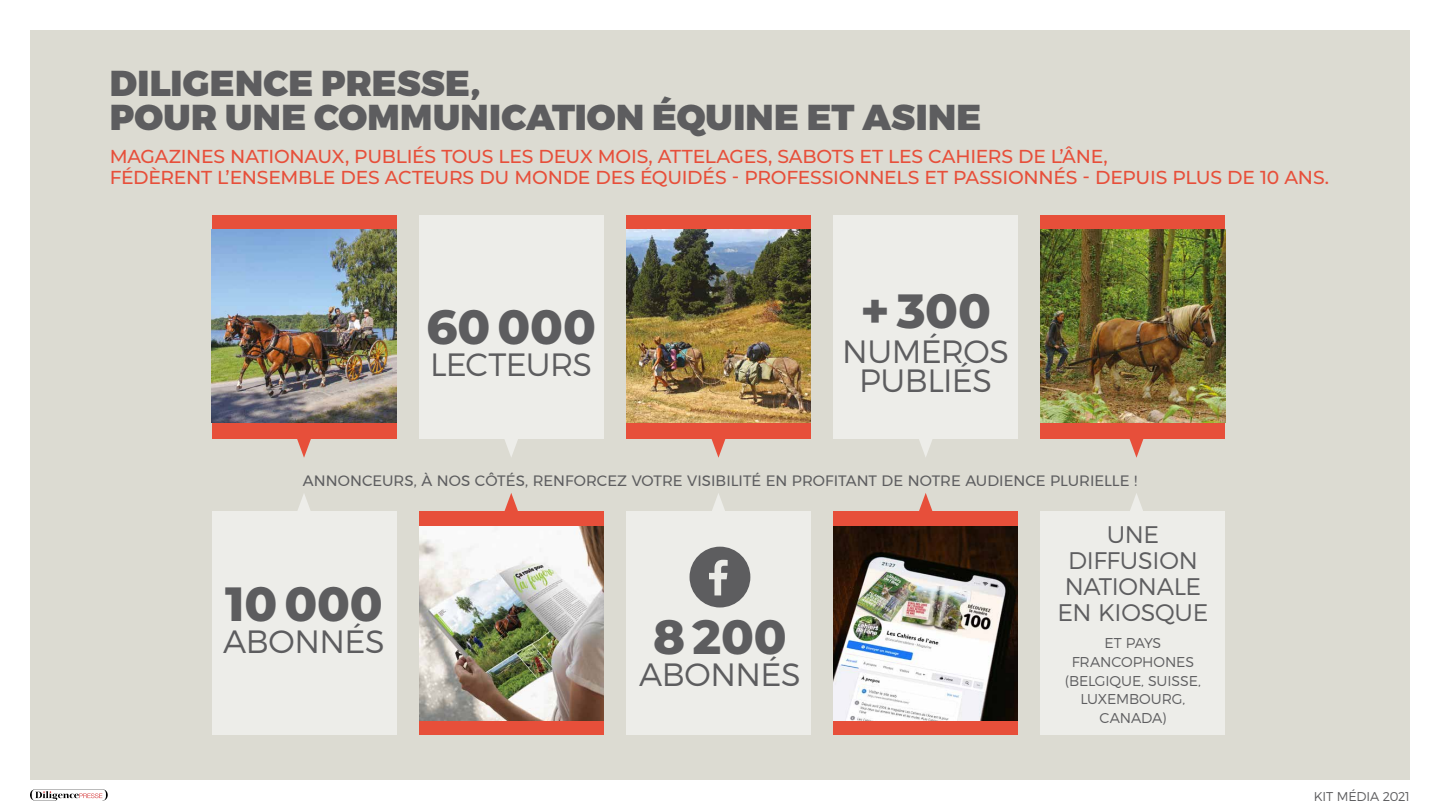
<style>
.page{position:relative;width:1440px;height:810px;background:#fff}
.page>*{position:absolute;margin:0;border:0;box-sizing:border-box;transform-origin:0 0}
.t1{font:800 48px "Montserrat";letter-spacing:-.005em;color:#5d5d5f}
.t2{font:900 36px/34.5px "Montserrat";letter-spacing:.01em;color:#5d5d5f}
.t3{font:300 32.25px/28.5px "Montserrat";letter-spacing:-.015em;color:#5d5d5f;text-align:center}
.t4{font:300 24px/26.2px "Montserrat";letter-spacing:-.01em;color:#5d5d5f;text-align:center}
.t5{font:500 18.75px/21.8px "Montserrat";letter-spacing:-.01em;color:#e74f3a}
.t6{font:15px "Montserrat";color:#5d5d5f}
.t7{font:300 14.25px/18.8px "Montserrat";letter-spacing:-.005em;color:#5d5d5f;text-align:center}
.t8{font:300 12.75px "Montserrat";letter-spacing:-.015em;color:#5d5d5f}
</style>
<div class="page">
<div style="left:30px;top:30px;width:1380px;height:750px;background:#dcdbd2"></div>
<div style="left:212px;top:216px;width:184px;height:223px;background:#e74f3a"></div>
<svg style="left:297px;top:439px;width:14px;height:19px"></svg>
<div style="left:419px;top:216px;width:184px;height:223px;background:#edede9"></div>
<svg style="left:505px;top:439px;width:13px;height:18px"></svg>
<div style="left:626px;top:216px;width:185px;height:223px;background:#e74f3a"></div>
<svg style="left:711px;top:439px;width:15px;height:19px"></svg>
<div style="left:834px;top:216px;width:184px;height:223px;background:#edede9"></div>
<svg style="left:919px;top:439px;width:13px;height:18px"></svg>
<div style="left:1041px;top:216px;width:184px;height:223px;background:#e74f3a"></div>
<svg style="left:1129px;top:439px;width:15px;height:19px"></svg>
<div style="left:212px;top:512px;width:184px;height:223px;background:#edede9"></div>
<svg style="left:296px;top:494px;width:16px;height:18px"></svg>
<div style="left:419px;top:512px;width:184px;height:223px;background:#e74f3a"></div>
<svg style="left:503px;top:493px;width:16px;height:19px"></svg>
<div style="left:626px;top:512px;width:185px;height:223px;background:#edede9"></div>
<svg style="left:711px;top:493px;width:15px;height:19px"></svg>
<div style="left:834px;top:512px;width:184px;height:223px;background:#e74f3a"></div>
<svg style="left:918px;top:493px;width:16px;height:19px"></svg>
<div style="left:1041px;top:512px;width:184px;height:223px;background:#edede9"></div>
<svg style="left:1129px;top:493px;width:15px;height:19px"></svg>
<img style="left:212px;top:229px;width:184px;height:194px">
<img style="left:626px;top:229px;width:185px;height:194px">
<img style="left:1041px;top:229px;width:184px;height:194px">
<div style="left:690px;top:547px;width:60px;height:61px;background:#5d5d5f;border-radius:50%"></div>
<svg style="left:709px;top:560px;width:19px;height:35px"></svg>
<img style="left:834px;top:527px;width:184px;height:194px">
<img style="left:419px;top:527px;width:184px;height:194px">
<svg style="left:30px;top:789px;width:78px;height:12px"></svg>
<h2 class="t2" style="left:110px;top:67px;width:873px">DILIGENCE PRESSE,<br>POUR UNE COMMUNICATION ÉQUINE ET ASINE</h2>
<p class="t5" style="left:110px;top:144px;width:1221px">MAGAZINES NATIONAUX, PUBLIÉS TOUS LES DEUX MOIS, ATTELAGES, SABOTS ET LES CAHIERS DE L’ÂNE,<br>FÉDÈRENT L’ENSEMBLE DES ACTEURS DU MONDE DES ÉQUIDÉS - PROFESSIONNELS ET PASSIONNÉS - DEPUIS PLUS DE 10 ANS.</p>
<h1 class="t1" style="left:427px;top:292px;width:171px">60 000</h1>
<h3 class="t3" style="left:430px;top:350px;width:164px">LECTEURS</h3>
<h1 class="t1" style="left:861px;top:276px;width:132px">+ 300</h1>
<h3 class="t3" style="left:842px;top:337px;width:168px">NUMÉROS<br>PUBLIÉS</h3>
<p class="t6" style="left:303px;top:469px;width:836px">ANNONCEURS, À NOS CÔTÉS, RENFORCEZ VOTRE VISIBILITÉ EN PROFITANT DE NOTRE AUDIENCE PLURIELLE !</p>
<h1 class="t1" style="left:225px;top:569px;width:159px">10 000</h1>
<h3 class="t3" style="left:223px;top:627px;width:163px">ABONNÉS</h3>
<h1 class="t1" style="left:653px;top:602px;width:135px">8 200</h1>
<h3 class="t3" style="left:639px;top:660px;width:163px">ABONNÉS</h3>
<p class="t4" style="left:1057px;top:521px;width:153px">UNE<br>DIFFUSION<br>NATIONALE<br>EN KIOSQUE</p>
<p class="t7" style="left:1065px;top:633px;width:137px">ET PAYS<br>FRANCOPHONES (BELGIQUE, SUISSE,<br>LUXEMBOURG,<br>CANADA)</p>
<p class="t8" style="left:1314px;top:789px;width:98px">KIT MÉDIA 2021</p>
</div>
